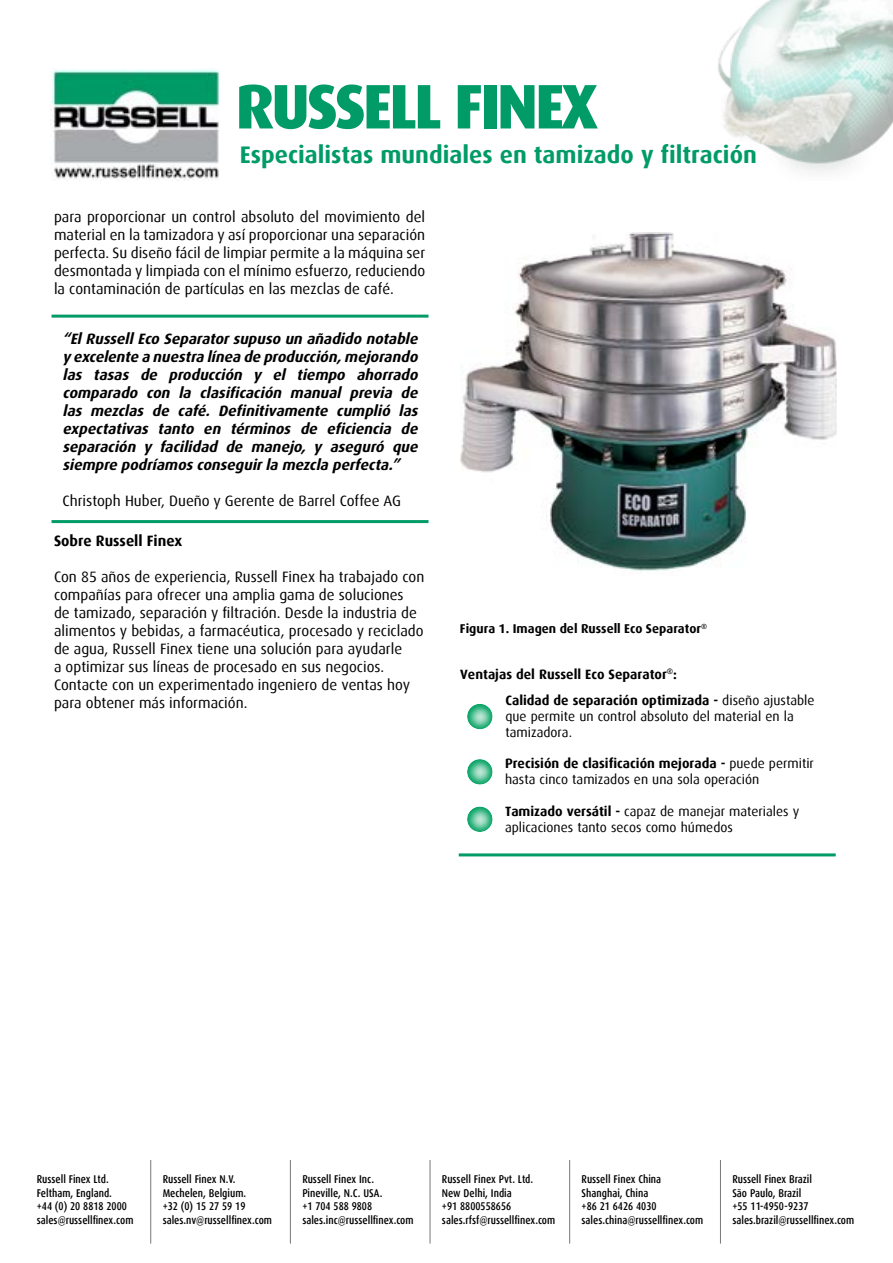
<style>
.page{position:relative;width:893px;height:1263px;background:#fff}
.page>*{position:absolute;margin:0;border:0;box-sizing:border-box;transform-origin:0 0}
.t1{font:800 63px "Dax";letter-spacing:-.05em;color:#009b67}
.t2{font:700 24px "Dax";color:#009b67}
.t3{font:15px/18px "Dax";color:#000;text-align:justify}
.t4{font:italic 700 15px/18px "Dax Pro";color:#000;text-align:justify}
.t5{font:15px "Dax Pro";color:#000}
.t6{font:700 15px "Dax";color:#000}
.t7{font:13.5px/16.2px "Dax";color:#000}
.t8{font:700 13.5px "Dax";color:#000}
.t9{font:700 12.75px "Dax";color:#000}
.t10{font:500 condensed 11.25px/13.5px "Dax";color:#000}
.s1{font-weight:700}
</style>
<div class="page">
<hr style="left:150px;top:1160px;width:1px;height:83px;background:#77787b">
<hr style="left:290px;top:1160px;width:1px;height:83px;background:#77787b">
<hr style="left:430px;top:1160px;width:1px;height:83px;background:#77787b">
<hr style="left:569px;top:1160px;width:1px;height:83px;background:#77787b">
<hr style="left:720px;top:1160px;width:1px;height:83px;background:#77787b">
<div style="left:465px;top:804px;width:30px;height:28px;background:#fff;opacity:.75"></div>
<div style="left:465px;top:757px;width:30px;height:28px;background:#fff;opacity:.75"></div>
<div style="left:465px;top:702px;width:30px;height:27px;background:#fff;opacity:.75"></div>
<hr style="left:459px;top:853px;width:377px;height:3px;background:#009b67">
<img style="left:462px;top:235px;width:373px;height:336px">
<img style="left:718px;top:0;width:175px;height:173px">
<img style="left:51px;top:68px;width:169px;height:113px">
<hr style="left:52px;top:315px;width:376px;height:3px;background:#009b67">
<hr style="left:52px;top:520px;width:376px;height:3px;background:#009b67">
<h1 class="t1" style="left:235px;top:71px;width:364px">RUSSELL FINEX</h1>
<h2 class="t2" style="left:240px;top:141px;width:518px">Especialistas mundiales en tamizado y filtración</h2>
<p class="t3" style="left:54px;top:208px;width:373px">para proporcionar un control absoluto del movimiento del material en la tamizadora y así proporcionar una separación perfecta. Su diseño fácil de limpiar permite a la máquina ser desmontada y limpiada con el mínimo esfuerzo, reduciendo la contaminación de partículas en las mezclas de café.</p>
<p class="t4" style="left:62px;top:330px;width:361px">“ElRussellEco Separatorsupuso un añadido notable yexcelente a nuestra línea de producción,mejorando las tasas de producción y el tiempo ahorrado comparado con la clasificación manual previa de las mezclas de café. Definitivamente cumplió las expectativas tanto en términos de eficiencia de separación y facilidad de manejo, y aseguró que siempre podríamosconseguirla mezcla perfecta.”</p>
<p class="t5" style="left:63px;top:491px;width:340px">Christoph Huber, Dueño y Gerente de Barrel Coffee AG</p>
<p class="t6" style="left:54px;top:532px;width:130px">Sobre Russell Finex</p>
<p class="t3" style="left:54px;top:568px;width:372px;text-align:left">Con 85 años de experiencia, Russell Finex ha trabajado con compañías para ofrecer una amplia gama de soluciones<br>de tamizado, separación y filtración. Desde la industria de alimentos y bebidas, a farmacéutica, procesado y reciclado de agua, Russell Finex tiene una solución para ayudarle<br>a optimizar sus líneas de procesado en sus negocios.<br>Contacte con un experimentado ingeniero de ventas hoy para obtener más información.</p>
<p class="t9" style="left:460px;top:621px;width:249px">Figura 1. Imagen del Russell Eco Separator<sup>®</sup></p>
<p class="t8" style="left:460px;top:667px;width:218px">Ventajas del Russell Eco Separator<sup>®</sup>:</p>
<p class="t7" style="left:505px;top:692px;width:311px"><span class="s1">Calidad de separación optimizada -</span> diseño ajustable que permite un control absoluto del material en la tamizadora.</p>
<p class="t7" style="left:505px;top:755px;width:310px"><span class="s1">Precisión de clasificación mejorada -</span> puede permitir hasta cinco tamizados en una sola operación</p>
<p class="t7" style="left:505px;top:804px;width:296px"><span class="s1">Tamizado versátil -</span> capaz de manejar materiales y aplicaciones tanto secos como húmedos</p>
<p class="t10" style="left:37px;top:1173px;width:98px">Russell Finex Ltd.<br>Feltham, England.<br>+44 (0) 20 8818 2000 sales@russellfinex.com</p>
<p class="t10" style="left:163px;top:1173px;width:111px">Russell Finex N.V.<br>Mechelen, Belgium.<br>+32 (0) 15 27 59 19 sales.nv@russellfinex.com</p>
<p class="t10" style="left:302px;top:1173px;width:113px">Russell Finex Inc.<br>Pineville, N.C. USA.<br>+1 704 588 9808 sales.inc@russellfinex.com</p>
<p class="t10" style="left:442px;top:1173px;width:115px">Russell Finex Pvt. Ltd.<br>New Delhi, India<br>+91 8800558656 sales.rfsf@russellfinex.com</p>
<p class="t10" style="left:582px;top:1173px;width:123px">Russell Finex China<br>Shanghai, China<br>+86 21 6426 4030 sales.china@russellfinex.com</p>
<p class="t10" style="left:732px;top:1173px;width:123px">Russell Finex Brazil<br>São Paulo, Brazil<br>+55 11-4950-9237 sales.brazil@russellfinex.com</p>
</div>
